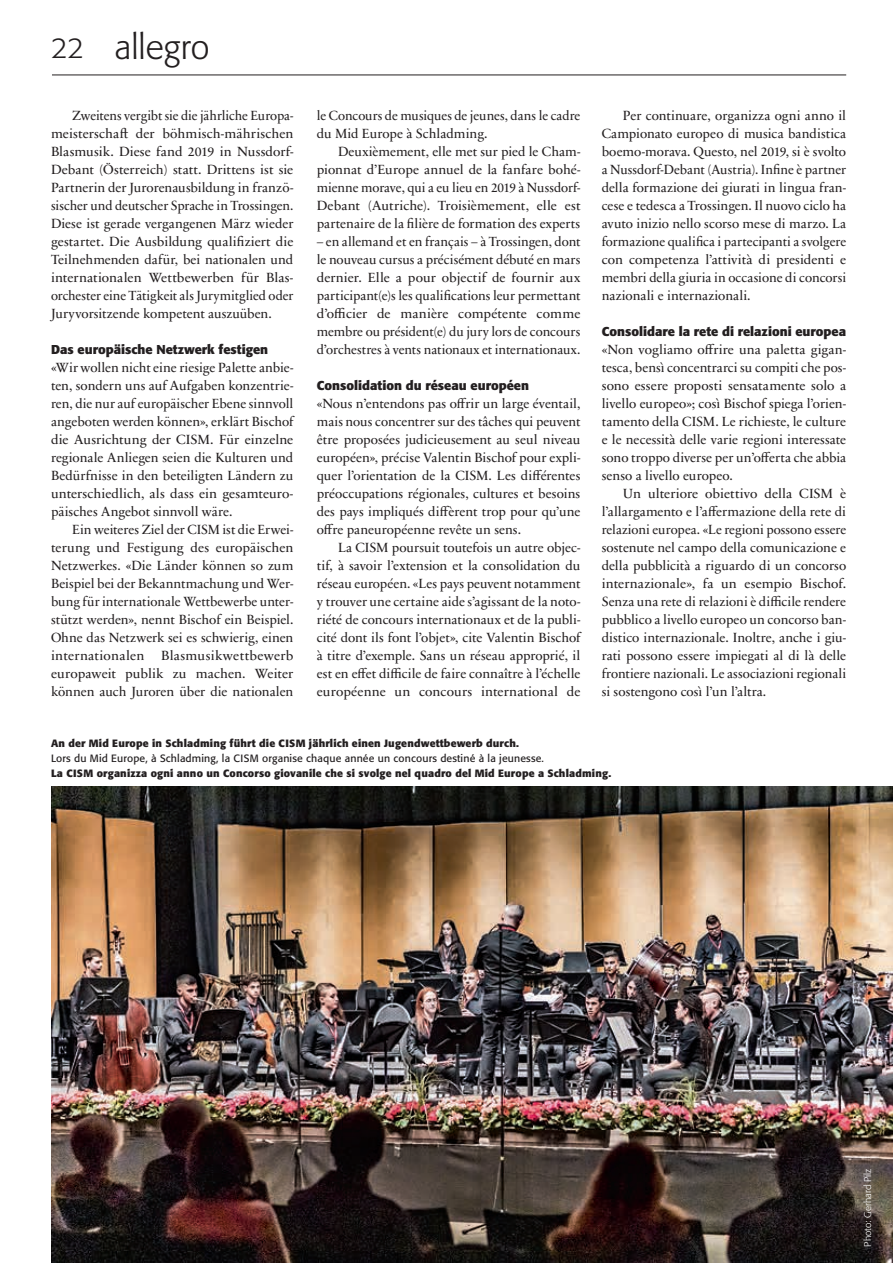
<style>
.page{position:relative;width:893px;height:1263px;background:#fff}
.page>*{position:absolute;margin:0;border:0;box-sizing:border-box;transform-origin:0 0}
.t1{font:300 34.5px "Formata Pro";color:#231f20}
.t2{font:13.5px/18px "Sabon Next LT Pro";color:#231f20;text-align:justify}
.t3{font:700 12.75px "Formata Pro";color:#231f20}
.t4{font:700 10.5px "Formata Pro";letter-spacing:.015em;color:#231f20}
.t5{font:10.5px "Formata Pro";letter-spacing:.015em;color:#231f20}
.t6{font:300 9.75px "Formata Pro";color:#fff}
.s1{font-size:28.5px}
</style>
<div class="page">
<hr style="left:52px;top:75px;width:794px;height:1px;background:#231f20">
<img style="left:51px;top:786px;width:842px;height:477px">
<h1 class="t1" style="left:51px;top:26px;width:160px"><span class="s1">22</span> allegro</h1>
<p class="t2" style="left:51px;top:106px;width:244px;text-indent:21px">Zweitens vergibt sie die jährliche Europa&shy;meisterschaft der böhmisch-mährischen Blasmusik. Diese fand 2019 in Nussdorf-Debant (Österreich) statt. Drittens ist sie Partnerin der Jurorenausbildung in franzö&shy;sischer und deutscher Sprache in Trossingen.<br>Diese ist gerade vergangenen März wieder gestartet. Die Ausbildung qualifiziert die Teilnehmenden dafür, bei nationalen und internationalen Wettbewerben für Blas&shy;orchester eine Tätigkeit als Jurymitglied oder Juryvorsitzende kompetent auszuüben.</p>
<p class="t3" style="left:51px;top:341px;width:219px">Das europäische Netzwerk festigen</p>
<p class="t2" style="left:51px;top:358px;width:244px">«Wir wollen nicht eine riesige Palette anbie&shy;ten, sondern uns auf Aufgaben konzentrie&shy;ren, die nur auf europäischer Ebene sinnvoll angeboten werden können», erklärt Bischof die Ausrichtung der CISM. Für einzelne regionale Anliegen seien die Kulturen und Bedürfnisse in den beteiligten Ländern zu unterschiedlich, als dass ein gesamteuro&shy;päisches Angebot sinnvoll wäre.</p>
<p class="t2" style="left:51px;top:520px;width:244px;text-indent:21px">Ein weiteres Ziel der CISM ist die Erwei&shy;terung und Festigung des europäischen Netzwerkes. «Die Länder können so zum Beispiel bei der Bekanntmachung und Wer&shy;bung für internationale Wettbewerbe unter&shy;stützt werden», nennt Bischof ein Beispiel.<br>Ohne das Netzwerk sei es schwierig, einen internationalen</p>
<p class="t2" style="left:51px;top:646px;width:244px;text-indent:110px">Blasmusikwettbewerb europaweit publik zu machen. Weiter können auch Juroren über die nationalen</p>
<p class="t2" style="left:317px;top:106px;width:265px">le Concours de musiques de jeunes, dans le cadre du Mid Europe à Schladming.</p>
<p class="t2" style="left:317px;top:142px;width:265px;text-indent:21px">Deuxièmement, elle met sur pied le Cham&shy;pionnat d’Europe annuel de la fanfare bohé&shy;mienne morave, qui a eu lieu en 2019 à Nussdorf-Debant (Autriche). Troisièmement, elle est partenaire de la filière de formation des experts</p>
<p class="t2" style="left:317px;top:232px;width:265px">– en allemand et en français – à Trossingen, dont le nouveau cursus a précisément débuté en mars dernier. Elle a pour objectif de fournir aux participant(e)s les qualifications leur permettant d’officier de manière compétente comme membre ou président(e) du jury lors de concours d’orchestres à vents nationaux et internationaux.</p>
<p class="t3" style="left:317px;top:377px;width:214px">Consolidation du réseau européen</p>
<p class="t2" style="left:317px;top:394px;width:265px">«Nous n’entendons pas offrir un large éventail, mais nous concentrer sur des tâches qui peuvent être proposées judicieusement au seul niveau européen», précise Valentin Bischof pour expli&shy;quer l’orientation de la CISM. Les différentes préoccupations régionales, cultures et besoins des pays impliqués diffèrent trop pour qu’une offre paneuropéenne revête un sens.</p>
<p class="t2" style="left:317px;top:538px;width:265px;text-indent:21px">La CISM poursuit toutefois un autre objec&shy;tif, à savoir l’extension et la consolidation du réseau européen. «Les pays peuvent notamment y trouver une certaine aide s’agissant de la noto&shy;riété de concours internationaux et de la publi&shy;cité dont ils font l’objet», cite Valentin Bischof à titre d’exemple. Sans un réseau approprié, il est en effet difficile de faire connaître à l’échelle européenne un concours international de</p>
<p class="t2" style="left:602px;top:106px;width:246px;text-indent:21px">Per continuare, organizza ogni anno il Campionato europeo di musica bandistica boemo-morava. Questo, nel 2019, si è svolto a Nussdorf-Debant (Austria). Infine è partner della formazione dei giurati in lingua fran&shy;cese e tedesca a Trossingen. Il nuovo ciclo ha avuto inizio nello scorso mese di marzo. La formazione qualifica i partecipanti a svolgere con competenza l’attività di presidenti e membri della giuria in occasione di concorsi nazionali e internazionali.</p>
<p class="t3" style="left:602px;top:323px;width:246px">Consolidare la rete di relazioni europea</p>
<p class="t2" style="left:602px;top:340px;width:246px">«Non vogliamo offrire una paletta gigan&shy;tesca, bensì concentrarci su compiti che pos&shy;sono essere proposti sensatamente solo a livello europeo»; così Bischof spiega l’orien&shy;tamento della CISM. Le richieste, le culture e le necessità delle varie regioni interessate sono troppo diverse per un’offerta che abbia senso a livello europeo.</p>
<p class="t2" style="left:602px;top:484px;width:246px;text-indent:21px">Un ulteriore obiettivo della CISM è l’allargamento e l’affermazione della rete di relazioni europea. «Le regioni possono essere sostenute nel campo della comunicazione e della pubblicità a riguardo di un concorso internazionale», fa un esempio Bischof.<br>Senza una rete di relazioni è difficile rendere pubblico a livello europeo un concorso ban&shy;distico internazionale. Inoltre, anche i giu&shy;rati possono essere impiegati al di là delle frontiere nazionali. Le associazioni regionali si sostengono così l’un l’altra.</p>
<p class="t4" style="left:51px;top:736px;width:469px">An der Mid Europe in Schladming führt die CISM jährlich einen Jugendwettbewerb durch.</p>
<p class="t5" style="left:51px;top:751px;width:494px">Lors du Mid Europe, à Schladming, la CISM organise chaque année un concours destiné à la jeunesse.</p>
<p class="t4" style="left:51px;top:766px;width:562px">La CISM organizza ogni anno un Concorso giovanile che si svolge nel quadro del Mid Europe a Schladming.</p>
<p class="t6" style="left:862px;top:1247px;width:80px;rotate:-90deg">Photo: Gerhard Pilz</p>
</div>
